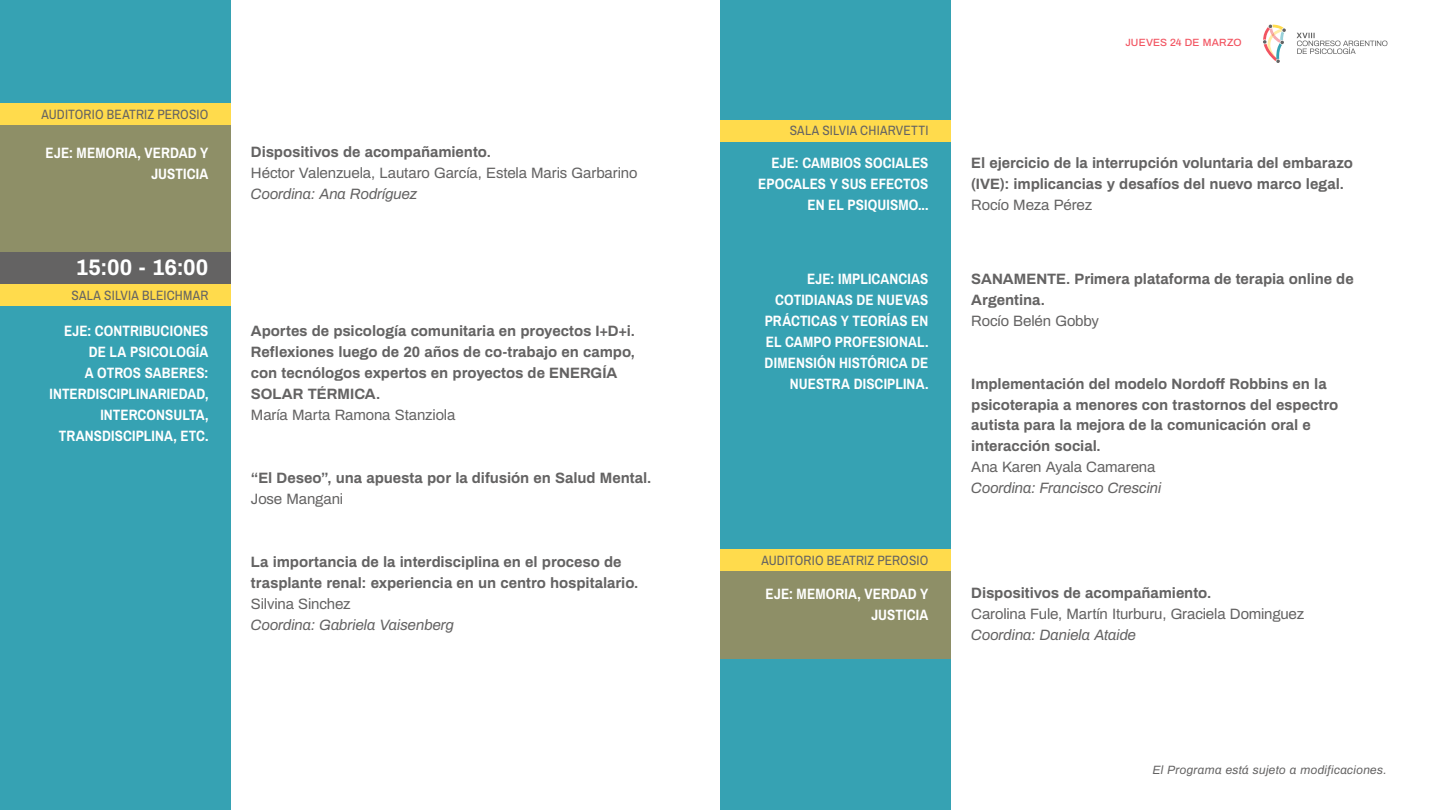
<style>
.page{position:relative;width:1440px;height:810px;background:#fff}
.page>*{position:absolute;margin:0;border:0;box-sizing:border-box;transform-origin:0 0}
.t1{font:700 22.5px "Archivo";color:#fff}
.t2{font:700 15px/21px "Archivo";letter-spacing:-.005em;color:#646363}
.t3{font:700 15px/21px "Archivo Narrow";letter-spacing:.01em;color:#fff;text-align:right}
.t4{font:15px "Archivo";letter-spacing:-.01em;color:#646363}
.t5{font:italic 15px "Archivo";letter-spacing:-.005em;color:#646363}
.t6{font:13.5px "Archivo Narrow";letter-spacing:.01em;color:#646363}
.t7{font:italic 12px "Archivo";letter-spacing:.02em;color:#646363}
.t8{font:500 10.5px "Archivo";letter-spacing:.02em;color:#f25562}
</style>
<div class="page">
<div style="left:0;top:0;width:231px;height:810px;background:#36a2b3"></div>
<div style="left:720px;top:0;width:231px;height:810px;background:#36a2b3"></div>
<div style="left:0;top:125px;width:231px;height:127px;background:#8e8f67"></div>
<div style="left:720px;top:571px;width:231px;height:87px;background:#8e8f67"></div>
<svg style="left:1297px;top:33px;width:90px;height:21px"></svg>
<svg style="left:1263px;top:24px;width:23px;height:39px"></svg>
<div style="left:720px;top:120px;width:231px;height:21px;background:#ffdb4c"></div>
<div style="left:720px;top:550px;width:231px;height:21px;background:#ffdb4c"></div>
<div style="left:0;top:103px;width:231px;height:22px;background:#ffdb4c"></div>
<div style="left:0;top:252px;width:231px;height:32px;background:#646363"></div>
<div style="left:0;top:285px;width:231px;height:21px;background:#ffdb4c"></div>
<p class="t6" style="left:41px;top:105px;width:169px">AUDITORIO BEATRIZ PEROSIO</p>
<p class="t3" style="left:46px;top:141px;width:164px">EJE: MEMORIA, VERDAD Y<br>JUSTICIA</p>
<h1 class="t1" style="left:76px;top:251px;width:134px">15:00 - 16:00</h1>
<p class="t6" style="left:72px;top:286px;width:138px">SALA SILVIA BLEICHMAR</p>
<p class="t3" style="left:50px;top:320px;width:161px">EJE: CONTRIBUCIONES<br>DE LA PSICOLOGÍA<br>A OTROS SABERES:<br>INTERDISCIPLINARIEDAD,<br>INTERCONSULTA,<br>TRANSDISCIPLINA, ETC.</p>
<p class="t2" style="left:251px;top:141px;width:241px">Dispositivos de acompañamiento.</p>
<p class="t4" style="left:251px;top:162px;width:388px">Héctor Valenzuela, Lautaro García, Estela Maris Garbarino</p>
<p class="t5" style="left:251px;top:183px;width:168px">Coordina: Ana Rodríguez</p>
<p class="t2" style="left:251px;top:320px;width:386px">Aportes de psicología comunitaria en proyectos I+D+i.<br>Reflexiones luego de 20 años de co-trabajo en campo, con tecnólogos expertos en proyectos de ENERGÍA SOLAR TÉRMICA.</p>
<p class="t4" style="left:251px;top:404px;width:206px">María Marta Ramona Stanziola</p>
<p class="t2" style="left:251px;top:467px;width:402px">“El Deseo”, una apuesta por la difusión en Salud Mental.</p>
<p class="t4" style="left:251px;top:488px;width:94px">Jose Mangani</p>
<p class="t2" style="left:251px;top:551px;width:389px">La importancia de la interdisciplina en el proceso de trasplante renal: experiencia en un centro hospitalario.</p>
<p class="t4" style="left:251px;top:593px;width:101px">Silvina Sinchez</p>
<p class="t5" style="left:251px;top:614px;width:205px">Coordina: Gabriela Vaisenberg</p>
<p class="t6" style="left:790px;top:121px;width:140px">SALA SILVIA CHIARVETTI</p>
<p class="t3" style="left:758px;top:152px;width:172px">EJE: CAMBIOS SOCIALES<br>EPOCALES Y SUS EFECTOS<br>EN EL PSIQUISMO...</p>
<p class="t3" style="left:765px;top:267px;width:165px">EJE: IMPLICANCIAS<br>COTIDIANAS DE NUEVAS<br>PRÁCTICAS Y TEORÍAS EN<br>EL CAMPO PROFESIONAL.<br>DIMENSIÓN HISTÓRICA DE<br>NUESTRA DISCIPLINA.</p>
<p class="t6" style="left:761px;top:551px;width:169px">AUDITORIO BEATRIZ PEROSIO</p>
<p class="t3" style="left:766px;top:582px;width:164px">EJE: MEMORIA, VERDAD Y<br>JUSTICIA</p>
<p class="t8" style="left:1125px;top:35px;width:118px">JUEVES 24 DE MARZO</p>
<p class="t2" style="left:971px;top:152px;width:383px">El ejercicio de la interrupción voluntaria del embarazo (IVE): implicancias y desafíos del nuevo marco legal.</p>
<p class="t4" style="left:971px;top:194px;width:122px">Rocío Meza Pérez</p>
<p class="t2" style="left:971px;top:267px;width:384px">SANAMENTE. Primera plataforma de terapia online de<br>Argentina.</p>
<p class="t4" style="left:971px;top:309px;width:129px">Rocío Belén Gobby</p>
<p class="t2" style="left:971px;top:372px;width:369px">Implementación del modelo Nordoff Robbins en la psicoterapia a menores con trastornos del espectro autista para la mejora de la comunicación oral e interacción social.</p>
<p class="t4" style="left:971px;top:456px;width:186px">Ana Karen Ayala Camarena</p>
<p class="t5" style="left:971px;top:477px;width:192px">Coordina: Francisco Crescini</p>
<p class="t2" style="left:971px;top:582px;width:241px">Dispositivos de acompañamiento.</p>
<p class="t4" style="left:971px;top:603px;width:334px">Carolina Fule, Martín Iturburu, Graciela Dominguez</p>
<p class="t5" style="left:971px;top:624px;width:166px">Coordina: Daniela Ataide</p>
<p class="t7" style="left:1153px;top:761px;width:235px">El Programa está sujeto a modificaciones.</p>
</div>
